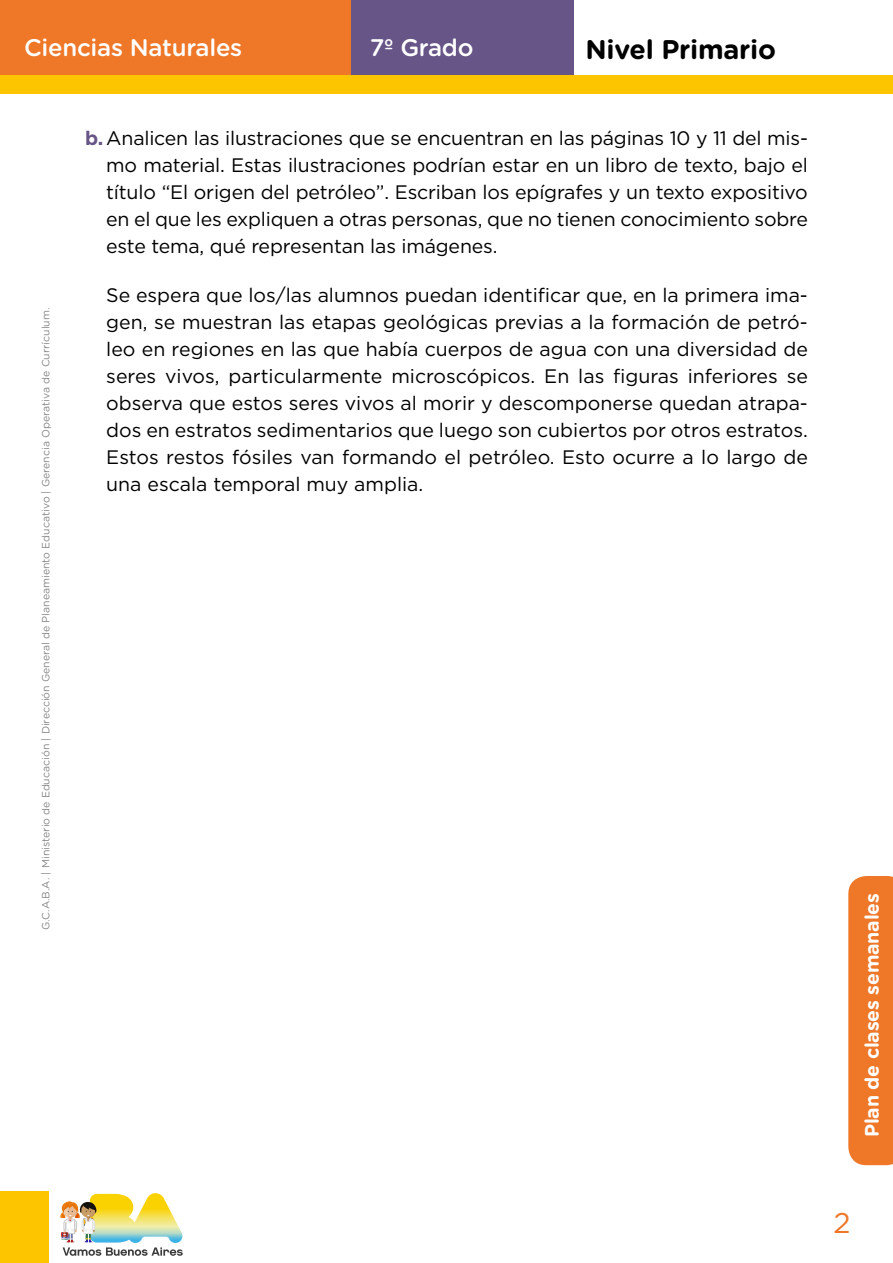
<style>
.page{position:relative;width:893px;height:1263px;background:#fff}
.page>*{position:absolute;margin:0;border:0;box-sizing:border-box;transform-origin:0 0}
.t1{font:28.5px "Gotham";color:#ef7728}
.t2{font:700 27px "Gotham Rounded";letter-spacing:-.01em;color:#000}
.t3{font:500 24px "Gotham Rounded";letter-spacing:-.01em;color:#fff}
.t4{font:19.5px/27px "Gotham";letter-spacing:-.01em;color:#000;text-align:justify}
.t5{font:700 19.5px "Gotham Rounded";letter-spacing:-.01em;color:#fff}
.t6{font:10.5px "Gotham Rounded";color:#878787}
.s1{font-weight:700;color:#685588}
</style>
<div class="page">
<div style="left:0;top:0;width:351px;height:78px;background:#ef7728"></div>
<div style="left:351px;top:0;width:223px;height:78px;background:#685588"></div>
<div style="left:0;top:1191px;width:48px;height:72px;background:#fdc500"></div>
<svg style="left:60px;top:1193px;width:123px;height:63px"></svg>
<svg style="left:848px;top:876px;width:45px;height:289px;background:#ef7b2f"></svg>
<div style="left:0;top:75px;width:893px;height:19px;background:#fdc500"></div>
<p class="t3" style="left:24px;top:31px;width:220px">Ciencias Naturales</p>
<p class="t3" style="left:370px;top:31px;width:105px">7º Grado</p>
<h2 class="t2" style="left:585px;top:29px;width:192px">Nivel Primario</h2>
<p class="t6" style="left:39px;top:930px;width:624px;rotate:-90deg">G.C.A.B.A. | Ministerio de Educación | Dirección General de Planeamiento Educativo | Gerencia Operativa de Currículum.</p>
<p class="t4" style="left:106px;top:124px;width:703px;text-indent:-21px"><span class="s1">b.</span> Analicen las ilustraciones que se encuentran en las páginas 10 y 11 del mis&shy;mo material. Estas ilustraciones podrían estar en un libro de texto, bajo el título “El origen del petróleo”. Escriban los epígrafes y un texto expositivo en el que les expliquen a otras personas, que no tienen conocimiento sobre este tema, qué representan las imágenes.</p>
<p class="t4" style="left:106px;top:281px;width:703px">Se espera que los/las alumnos puedan identificar que, en la primera ima&shy;gen, se muestran las etapas geológicas previas a la formación de petró&shy;leo en regiones en las que había cuerpos de agua con una diversidad de seres vivos, particularmente microscópicos. En las figuras inferiores se observa que estos seres vivos al morir y descomponerse quedan atrapa&shy;dos en estratos sedimentarios que luego son cubiertos por otros estratos.<br>Estos restos fósiles van formando el petróleo. Esto ocurre a lo largo de una escala temporal muy amplia.</p>
<p class="t5" style="left:858px;top:1137px;width:246px;rotate:-90deg">Plan de clases semanales</p>
<h1 class="t1" style="left:833px;top:1204px;width:19px">2</h1>
</div>
